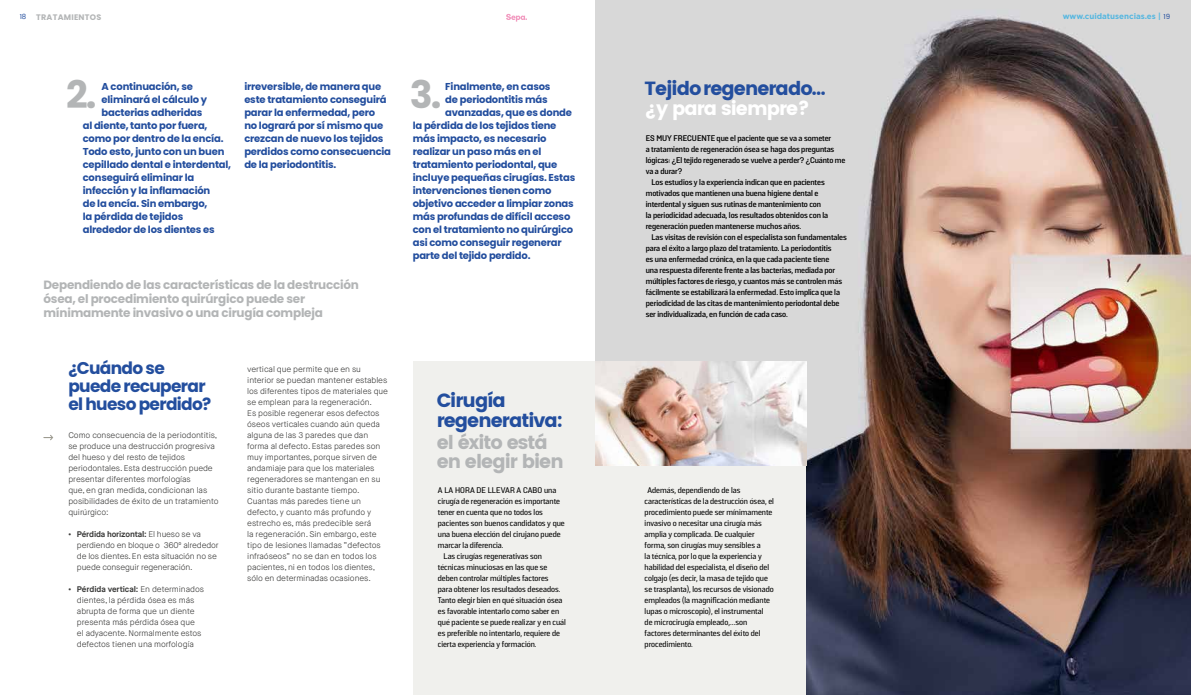
<style>
.page{position:relative;width:1191px;height:695px;background:#fff}
.page>*{position:absolute;margin:0;border:0;box-sizing:border-box;transform-origin:0 0}
.t1{font:700 38px "Poppins";color:#b3b5b6}
.t2{font:19.1px/19.3px "Poppins";letter-spacing:-.05em;color:#234e9e}
.t3{font:19.1px/19.3px "Poppins";letter-spacing:-.05em;color:#b3b5b6}
.t4{font:19.1px "Poppins";letter-spacing:-.05em;color:#fff}
.t5{font:700 17px/18px "Poppins";letter-spacing:-.04em;color:#234e9e}
.t6{font:700 12px/14px "Poppins";letter-spacing:-.02em;color:#b3b5b6}
.t7{font:700 10px/13px "Poppins";letter-spacing:-.02em;color:#234e9e}
.t8{font:300 8.2px/11px "Maison Neue";letter-spacing:-.01em;color:#3c3c3b}
.t9{font:500 8.2px/11px "Solido";color:#000}
.t10{font:700 8.2px "Solido";letter-spacing:-.01em;color:#000}
.t11{font:700 8px "Gotham HTF";color:#56b7e0}
.t12{font:700 8px "Poppins";letter-spacing:.03em;color:#b3b5b6}
.s1{font-weight:400;font-size:7px;color:#234e9e}
.s2{font-family:"Poppins";font-weight:400;font-size:7px;color:#234e9e}
.s3{font-weight:700}
</style>
<div class="page">
<img style="left:595px;top:0;width:596px;height:694px">
<svg style="left:506px;top:14px;width:21px;height:8px"></svg>
<div style="left:413px;top:361px;width:393px;height:333px;background:#f0f0ed"></div>
<img style="left:595px;top:361px;width:211px;height:104px">
<svg style="left:43px;top:435px;width:10px;height:5px"></svg>
<p class="t12" style="left:20px;top:12px;width:83px"><span class="s1">18</span> TRATAMIENTOS</p>
<p class="t11" style="left:1062px;top:11px;width:109px">www.cuidatusencias.es | <span class="s2">19</span></p>
<h1 class="t1" style="left:410px;top:73px;width:33px">3.</h1>
<h1 class="t1" style="left:66px;top:73px;width:32px">2.</h1>
<p class="t7" style="left:445px;top:80px;width:107px">Finalmente, en casos</p>
<p class="t7" style="left:102px;top:80px;width:93px">A continuación, se</p>
<p class="t7" style="left:102px;top:93px;width:107px">eliminará el cálculo y</p>
<p class="t7" style="left:102px;top:106px;width:102px">bacterias adheridas</p>
<p class="t7" style="left:83px;top:119px;width:126px">al diente, tanto por fuera,</p>
<p class="t7" style="left:83px;top:132px;width:142px">como por dentro de la encía.</p>
<p class="t7" style="left:83px;top:145px;width:143px">Todo esto, junto con un buen</p>
<p class="t7" style="left:83px;top:158px;width:150px">cepillado dental e interdental,</p>
<p class="t7" style="left:83px;top:171px;width:113px">conseguirá eliminar la</p>
<p class="t7" style="left:83px;top:184px;width:129px">infección y la inflamación</p>
<p class="t7" style="left:83px;top:197px;width:126px">de la encía. Sin embargo,</p>
<p class="t7" style="left:83px;top:210px;width:102px">la pérdida de tejidos</p>
<p class="t7" style="left:83px;top:223px;width:133px">alrededor de los dientes es</p>
<p class="t7" style="left:244px;top:80px;width:148px">irreversible, de manera que este tratamiento conseguirá parar la enfermedad, pero<br>no logrará por sí mismo que crezcan de nuevo los tejidos perdidos como consecuencia de la periodontitis.</p>
<p class="t7" style="left:445px;top:93px;width:104px">de periodontitis más</p>
<p class="t7" style="left:445px;top:106px;width:128px">avanzadas, que es donde</p>
<p class="t7" style="left:413px;top:119px;width:145px">la pérdida de los tejidos tiene</p>
<p class="t7" style="left:413px;top:132px;width:135px">más impacto, es necesario</p>
<p class="t7" style="left:413px;top:145px;width:130px">realizar un paso más en el</p>
<p class="t7" style="left:413px;top:158px;width:146px">tratamiento periodontal, que</p>
<p class="t7" style="left:413px;top:171px;width:164px">incluye pequeñas cirugías. Estas</p>
<p class="t7" style="left:413px;top:184px;width:140px">intervenciones tienen como</p>
<p class="t7" style="left:413px;top:197px;width:162px">objetivo acceder a limpiar zonas</p>
<p class="t7" style="left:413px;top:210px;width:159px">más profundas de difícil acceso</p>
<p class="t7" style="left:413px;top:223px;width:162px">con el tratamiento no quirúrgico</p>
<p class="t7" style="left:413px;top:236px;width:150px">asi como conseguir regenerar</p>
<p class="t7" style="left:413px;top:249px;width:119px">parte del tejido perdido.</p>
<h3 class="t6" style="left:43px;top:278px;width:317px">Dependiendo de las características de la destrucción ósea, el procedimiento quirúrgico puede ser mínimamente invasivo o una cirugía compleja</h3>
<h3 class="t5" style="left:68px;top:358px;width:144px">¿Cuándo se puede recuperar el hueso perdido?</h3>
<p class="t8" style="left:68px;top:430px;width:152px">Como consecuencia de la periodontitis, se produce una destrucción progresiva del hueso y del resto de tejidos periodontales. Esta destrucción puede presentar diferentes morfologías<br>que, en gran medida, condicionan las posibilidades de éxito de un tratamiento quirúrgico:</p>
<p class="t8" style="left:77px;top:529px;width:143px;text-indent:-9px"><span class="s3">• Pérdida horizontal:</span> El hueso se va perdiendo en bloque o 360º alrededor de los dientes. En esta situación no se puede conseguir regeneración.</p>
<p class="t8" style="left:77px;top:584px;width:129px;text-indent:-9px"><span class="s3">• Pérdida vertical:</span> En determinados dientes, la pérdida ósea es más abrupta de forma que un diente presenta más pérdida ósea que<br>el adyacente. Normalmente estos defectos tienen una morfología</p>
<p class="t8" style="left:247px;top:364px;width:142px">vertical que permite que en su interior se puedan mantener estables los diferentes tipos de materiales que se emplean para la regeneración.<br>Es posible regenerar esos defectos óseos verticales cuando aún queda alguna de las 3 paredes que dan forma al defecto. Estas paredes son muy importantes, porque sirven de andamiaje para que los materiales regeneradores se mantengan en su sitio durante bastante tiempo.<br>Cuantas más paredes tiene un defecto, y cuanto más profundo y estrecho es, más predecible será<br>la regeneración. Sin embargo, este tipo de lesiones llamadas “defectos infraóseos” no se dan en todos los pacientes, ni en todos los dientes, sólo en determinadas ocasiones.</p>
<h2 class="t2" style="left:437px;top:391px;width:128px">Cirugía regenerativa:</h2>
<h2 class="t3" style="left:437px;top:432px;width:129px">el éxito está en elegir bien</h2>
<p class="t9" style="left:438px;top:485px;width:120px">A LA HORA DE LLEVAR A CABO una</p>
<p class="t9" style="left:438px;top:496px;width:124px">cirugía de regeneración es importante</p>
<p class="t9" style="left:438px;top:507px;width:107px">tener en cuenta que no todos los</p>
<p class="t9" style="left:438px;top:518px;width:128px">pacientes son buenos candidatos y que</p>
<p class="t9" style="left:438px;top:529px;width:124px">una buena elección del cirujano puede</p>
<p class="t9" style="left:438px;top:540px;width:67px">marcar la diferencia.</p>
<p class="t9" style="left:443px;top:551px;width:100px">Las cirugías regenerativas son</p>
<p class="t9" style="left:438px;top:562px;width:111px">técnicas minuciosas en las que se</p>
<p class="t9" style="left:438px;top:573px;width:112px">deben controlar múltiples factores</p>
<p class="t9" style="left:438px;top:584px;width:124px">para obtener los resultados deseados.</p>
<p class="t9" style="left:438px;top:595px;width:126px">Tanto elegir bien en qué situación ósea</p>
<p class="t9" style="left:438px;top:606px;width:123px">es favorable intentarlo como saber en</p>
<p class="t9" style="left:438px;top:617px;width:130px">qué paciente se puede realizar y en cuál</p>
<p class="t9" style="left:438px;top:628px;width:124px">es preferible no intentarlo, requiere de</p>
<p class="t9" style="left:438px;top:639px;width:100px">cierta experiencia y formación.</p>
<h2 class="t2" style="left:644px;top:79px;width:183px">Tejido regenerado…</h2>
<h2 class="t4" style="left:644px;top:97px;width:167px">¿y para siempre?</h2>
<p class="t10" style="left:646px;top:133px;width:187px">ES MUY FRECUENTE que el paciente que se va a someter</p>
<p class="t10" style="left:646px;top:144px;width:190px">a tratamiento de regeneración ósea se haga dos preguntas</p>
<p class="t10" style="left:646px;top:155px;width:201px">lógicas: ¿El tejido regenerado se vuelve a perder? ¿Cuánto me</p>
<p class="t10" style="left:646px;top:166px;width:38px">va a durar?</p>
<p class="t10" style="left:651px;top:177px;width:175px">Los estudios y la experiencia indican que en pacientes</p>
<p class="t10" style="left:646px;top:188px;width:174px">motivados que mantienen una buena higiene dental e</p>
<p class="t10" style="left:646px;top:199px;width:177px">interdental y siguen sus rutinas de mantenimiento con</p>
<p class="t10" style="left:646px;top:210px;width:184px">la periodicidad adecuada, los resultados obtenidos con la</p>
<p class="t10" style="left:646px;top:221px;width:157px">regeneración pueden mantenerse muchos años.</p>
<p class="t10" style="left:651px;top:232px;width:197px">Las visitas de revisión con el especialista son fundamentales</p>
<p class="t10" style="left:646px;top:243px;width:187px">para el éxito a largo plazo del tratamiento. La periodontitis</p>
<p class="t10" style="left:646px;top:254px;width:185px">es una enfermedad crónica, en la que cada paciente tiene</p>
<p class="t10" style="left:646px;top:265px;width:191px">una respuesta diferente frente a las bacterias, mediada por</p>
<p class="t10" style="left:646px;top:276px;width:198px">múltiples factores de riesgo, y cuantos más se controlen más</p>
<p class="t10" style="left:646px;top:287px;width:196px">fácilmente se estabilizará la enfermedad. Esto implica que la</p>
<p class="t10" style="left:646px;top:298px;width:195px">periodicidad de las citas de mantenimiento periodontal debe</p>
<p class="t10" style="left:646px;top:309px;width:144px">ser individualizada, en función de cada caso.</p>
<p class="t9" style="left:644px;top:485px;width:131px;text-indent:3px">Además, dependiendo de las características de la destrucción ósea, el procedimiento puede ser mínimamente invasivo o necesitar una cirugía más amplia y complicada. De cualquier forma, son cirugías muy sensibles a<br>la técnica, por lo que la experiencia y habilidad del especialista, el diseño del colgajo (es decir, la masa de tejido que se trasplanta), los recursos de visionado empleados (la magnificación mediante lupas o microscopio), el instrumental<br>de microcirugía empleado,…son factores determinantes del éxito del procedimiento.</p>
</div>
